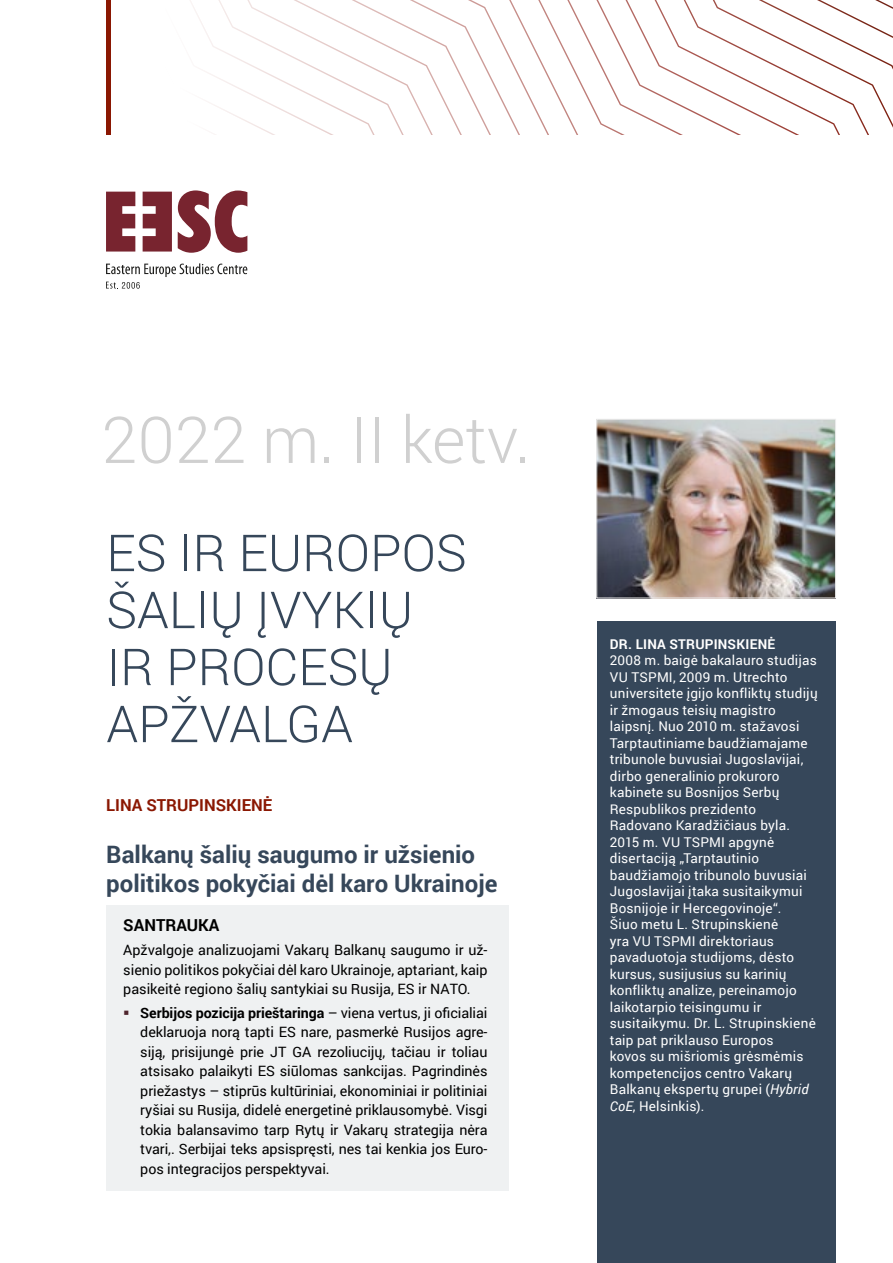
<style>
.page{position:relative;width:893px;height:1263px;background:#fff}
.page>*{position:absolute;margin:0;border:0;box-sizing:border-box;transform-origin:0 0}
.t1{font:300 64.5px "Roboto";color:#d0d0d0}
.t2{font:300 51px/57px "Roboto";color:#36475a}
._02_paantraste{font:700 24px/28.5px "Roboto";color:#36475a}
.t3{font:700 16.5px "Roboto";color:#8a1702}
.Summary_bullets{font:700 16.5px "Roboto";color:#000}
.Summary_bullets-2{font:14.25px/19.5px "Roboto";letter-spacing:-.005em;color:#000;text-align:justify}
.t4{font:13.5px/16.5px "Roboto";letter-spacing:.015em;color:#fff}
.s1{font-weight:700}
.s2{font-style:italic}
</style>
<div class="page">
<div style="left:106px;top:0;width:5px;height:135px;background:#8a1702"></div>
<svg style="left:190px;top:0;width:703px;height:135px"></svg>
<svg style="left:106px;top:190px;width:141px;height:63px"></svg>
<svg style="left:106px;top:263px;width:141px;height:26px"></svg>
<div style="left:597px;top:622px;width:239px;height:641px;background:#36475a"></div>
<img style="left:598px;top:421px;width:236px;height:175px">
<div style="left:596px;top:419px;width:240px;height:179px;border:1px solid #ededed"></div>
<div style="left:106px;top:905px;width:403px;height:43px;background:#eff1f2"></div>
<div style="left:106px;top:932px;width:403px;height:79px;background:#eff1f2"></div>
<div style="left:106px;top:994px;width:403px;height:196px;background:#eff1f2"></div>
<p class="t1" style="left:102px;top:395px;width:430px">2022 m. II ketv.</p>
<p class="t2" style="left:106px;top:523px;width:362px">ES IR EUROPOS<br>ŠALIŲ ĮVYKIŲ<br>IR PROCESŲ<br>APŽVALGA</p>
<p class="t3" style="left:106px;top:793px;width:168px">LINA STRUPINSKIENĖ</p>
<p class="_02_paantraste" style="left:106px;top:839px;width:393px">Balkanų šalių saugumo ir užsienio politikos pokyčiai dėl karo Ukrainoje</p>
<p class="Summary_bullets" style="left:123px;top:914px;width:98px">SANTRAUKA</p>
<p class="Summary_bullets-2" style="left:123px;top:940px;width:366px">Apžvalgoje analizuojami Vakarų Balkanų saugumo ir už&shy;sienio politikos pokyčiai dėl karo Ukrainoje, aptariant, kaip pasikeitė regiono šalių santykiai su Rusija, ES ir NATO.</p>
<p class="Summary_bullets-2" style="left:140px;top:1002px;width:349px"><span class="s1">Serbijos pozicija prieštaringa</span> – viena vertus, ji oficialiai deklaruoja norą tapti ES nare, pasmerkė Rusijos agre&shy;siją, prisijungė prie JT GA rezoliucijų, tačiau ir toliau atsisako palaikyti ES siūlomas sankcijas. Pagrindinės priežastys – stiprūs kultūriniai, ekonominiai ir politiniai ryšiai su Rusija, didelė energetinė priklausomybė. Visgi tokia balansavimo tarp Rytų ir Vakarų strategija nėra tvari,. Serbijai teks apsispręsti, nes tai kenkia jos Euro&shy;pos integracijos perspektyvai.</p>
<p class="t4" style="left:610px;top:635px;width:208px"><span class="s1">DR. LINA STRUPINSKIENĖ<br></span>2008 m. baigė bakalauro studijas<br>VU TSPMI, 2009 m. Utrechto universitete įgijo konfliktų studijų ir žmogaus teisių magistro laipsnį. Nuo 2010 m. stažavosi<br>Tarptautiniame baudžiamajame tribunole buvusiai Jugoslavijai, dirbo generalinio prokuroro kabinete su Bosnijos Serbų<br>Respublikos prezidento<br>Radovano Karadžičiaus byla.<br>2015 m. VU TSPMI apgynė disertaciją „Tarptautinio baudžiamojo tribunolo buvusiai<br>Jugoslavijai įtaka susitaikymui<br>Bosnijoje ir Hercegovinoje“.<br>Šiuo metu L. Strupinskienė<br>yra VU TSPMI direktoriaus pavaduotoja studijoms, dėsto kursus, susijusius su karinių konfliktų analize, pereinamojo laikotarpio teisingumu ir susitaikymu. Dr. L. Strupinskienė taip pat priklauso Europos<br>kovos su mišriomis grėsmėmis kompetencijos centro Vakarų<br>Balkanų ekspertų grupei (<span class="s2">Hybrid<br>CoE</span>, Helsinkis).</p>
</div>
